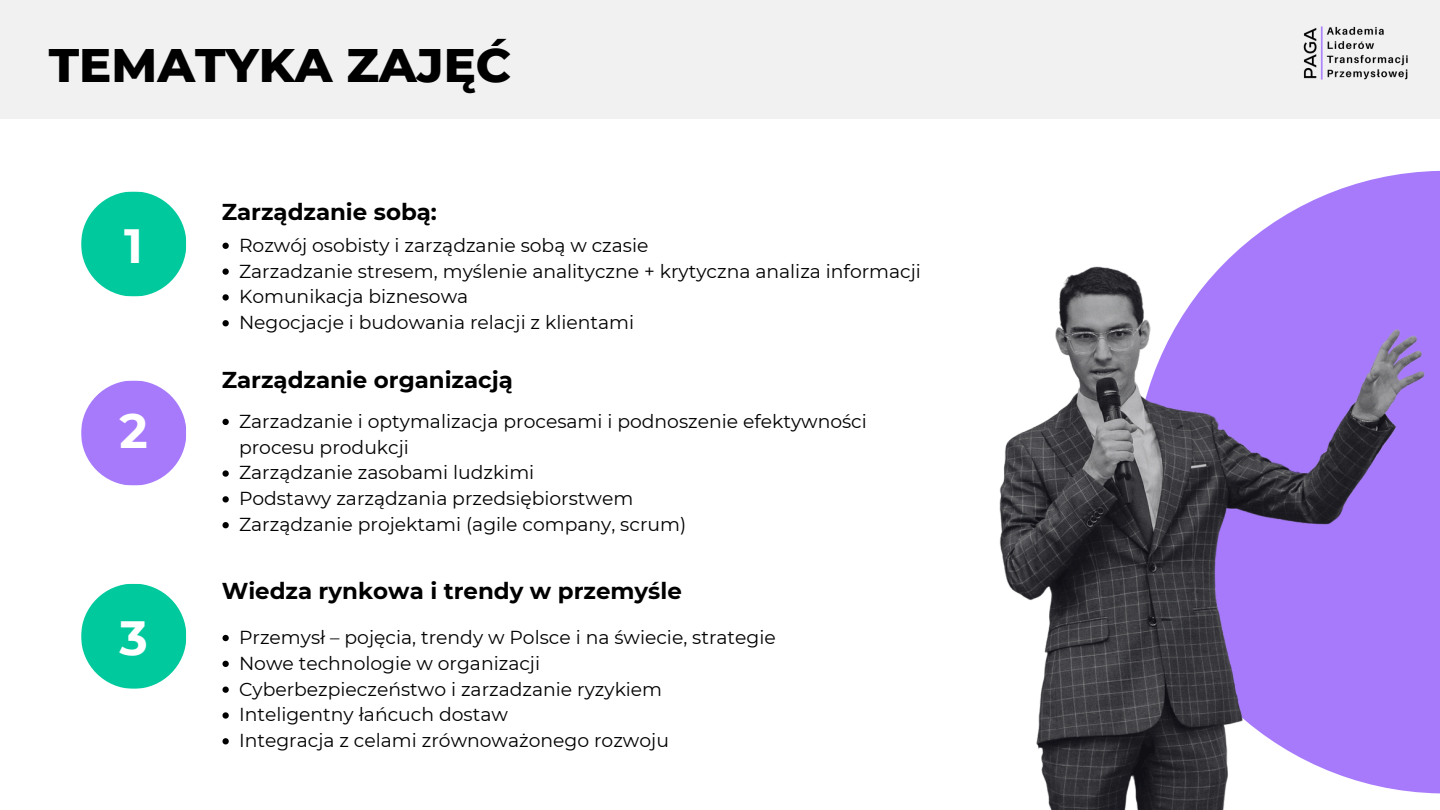
<style>
.page{position:relative;width:1440px;height:810px;background:#fff}
.page>*{position:absolute;margin:0;border:0;box-sizing:border-box;transform-origin:0 0}
.t1{font:800 48px "Montserrat";color:#000}
.t2{font:700 48px "Montserrat";color:#fff}
.t3{font:700 22.9px "Montserrat";color:#000}
.t4{font:18.8px/25.8px "Montserrat";color:#000}
</style>
<div class="page">
<div style="left:81px;top:191px;width:105px;height:106px;background:#00ca9d;border-radius:50%"></div>
<div style="left:81px;top:380px;width:105px;height:106px;background:#a77afc;border-radius:50%"></div>
<svg style="left:222px;top:243px;width:7px;height:6px"></svg>
<svg style="left:222px;top:268px;width:7px;height:7px"></svg>
<svg style="left:222px;top:294px;width:7px;height:7px"></svg>
<svg style="left:222px;top:320px;width:7px;height:6px"></svg>
<svg style="left:222px;top:419px;width:7px;height:6px"></svg>
<svg style="left:222px;top:470px;width:7px;height:7px"></svg>
<svg style="left:222px;top:496px;width:7px;height:7px"></svg>
<svg style="left:222px;top:522px;width:7px;height:6px"></svg>
<svg style="left:222px;top:635px;width:7px;height:6px"></svg>
<svg style="left:222px;top:661px;width:7px;height:6px"></svg>
<svg style="left:222px;top:687px;width:7px;height:6px"></svg>
<svg style="left:222px;top:712px;width:7px;height:7px"></svg>
<svg style="left:222px;top:738px;width:7px;height:6px"></svg>
<div style="left:81px;top:584px;width:105px;height:105px;background:#00ca9d;border-radius:50%"></div>
<div style="left:0;top:0;width:1440px;height:119px;background:#f1f1f1"></div>
<img style="left:999px;top:170px;width:441px;height:640px">
<img style="left:1303px;top:26px;width:105px;height:54px">
<p class="t1" style="left:49px;top:35px;width:464px">TEMATYKA ZAJĘĆ</p>
<p class="t2" style="left:124px;top:217px;width:20px">1</p>
<h2 class="t2" style="left:120px;top:401px;width:30px">2</h2>
<p class="t2" style="left:120px;top:609px;width:30px">3</p>
<p class="t3" style="left:222px;top:197px;width:217px">Zarządzanie sobą:</p>
<p class="t4" style="left:239px;top:232px;width:411px">Rozwój osobisty i zarządzanie sobą w czasie</p>
<h1 class="t4" style="left:239px;top:258px;width:683px">Zarzadzanie stresem, myślenie analityczne + krytyczna analiza informacji</h1>
<p class="t4" style="left:239px;top:284px;width:231px">Komunikacja biznesowa</p>
<p class="t4" style="left:239px;top:310px;width:397px">Negocjacje i budowania relacji z klientami</p>
<h2 class="t3" style="left:222px;top:366px;width:293px">Zarządzanie organizacją</h2>
<p class="t4" style="left:239px;top:408px;width:629px">Zarzadzanie i optymalizacja procesami i podnoszenie efektywności procesu produkcji</p>
<p class="t4" style="left:239px;top:460px;width:297px">Zarządzanie zasobami ludzkimi</p>
<p class="t4" style="left:239px;top:486px;width:396px">Podstawy zarządzania przedsiębiorstwem</p>
<p class="t4" style="left:239px;top:511px;width:449px">Zarządzanie projektami (agile company, scrum)</p>
<p class="t3" style="left:222px;top:577px;width:462px">Wiedza rynkowa i trendy w przemyśle</p>
<p class="t4" style="left:239px;top:624px;width:538px">Przemysł – pojęcia, trendy w Polsce i na świecie, strategie</p>
<p class="t4" style="left:239px;top:650px;width:303px">Nowe technologie w organizacji</p>
<p class="t4" style="left:239px;top:676px;width:425px">Cyberbezpieczeństwo i zarzadzanie ryzykiem</p>
<p class="t4" style="left:239px;top:702px;width:270px">Inteligentny łańcuch dostaw</p>
<h2 class="t4" style="left:239px;top:728px;width:431px">Integracja z celami zrównoważonego rozwoju</h2>
</div>
